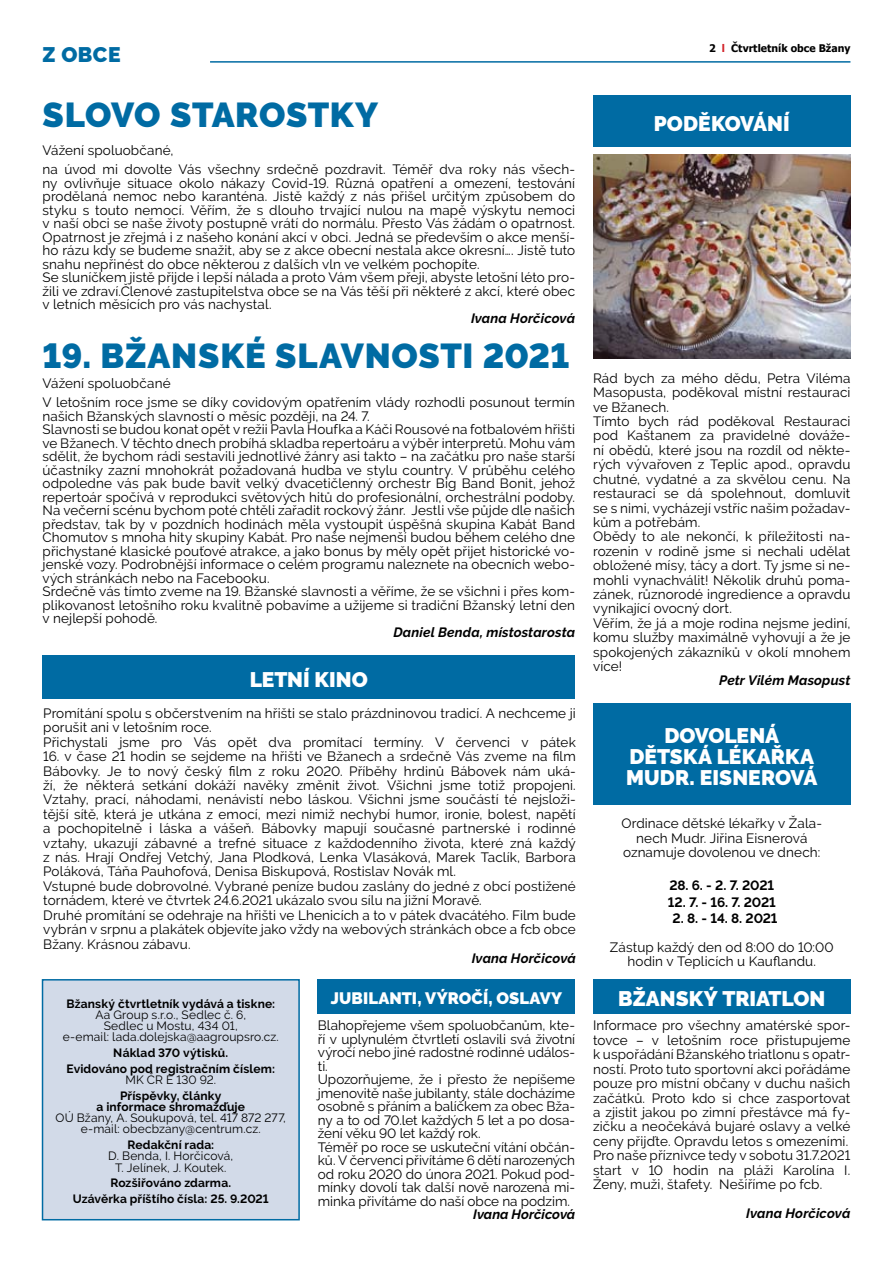
<style>
.page{position:relative;width:893px;height:1263px;background:#fff}
.page>*{position:absolute;margin:0;border:0;box-sizing:border-box;transform-origin:0 0}
.t1{font:900 34.5px "Raleway";letter-spacing:.02em;color:#006ba3}
.t2{font:900 21px/21px "Raleway";color:#fff;text-align:center}
.t3{font:900 21px "Raleway";color:#006ba3}
.t4{font:900 16.5px "Raleway";letter-spacing:.005em;color:#fff}
.t5{font:13.5px/14.4px "Raleway";letter-spacing:.01em;color:#000}
.t6{font:italic 700 13.5px "Raleway";letter-spacing:.01em;color:#000}
.t7{font:700 13.5px "Raleway";letter-spacing:-.01em;color:#000}
.t8{font:12px/11.2px "Raleway";letter-spacing:.015em;color:#000;text-align:center}
.t9{font:700 12px/15.8px "Raleway";letter-spacing:.01em;color:#000;text-align:center}
.t10{font:700 10.5px "Tahoma";color:#000}
.s1{color:#d2232a}
</style>
<div class="page">
<hr style="left:210px;top:61px;width:640px;height:2px;background:#006ba3">
<div style="left:43px;top:980px;width:256px;height:240px;background:#d2dae8"></div>
<div style="left:42px;top:979px;width:258px;height:241px;border:2px solid #006ba3"></div>
<div style="left:593px;top:95px;width:257px;height:51px;background:#006ba3"></div>
<div style="left:593px;top:703px;width:257px;height:102px;background:#006ba3"></div>
<div style="left:318px;top:979px;width:257px;height:34px;background:#006ba3"></div>
<div style="left:43px;top:655px;width:532px;height:44px;background:#006ba3"></div>
<div style="left:593px;top:979px;width:257px;height:34px;background:#006ba3"></div>
<img style="left:593px;top:154px;width:257px;height:205px">
<h2 class="t3" style="left:43px;top:43px;width:80px">Z OBCE</h2>
<h1 class="t1" style="left:43px;top:95px;width:47px">SLOVO</h1>
<h1 class="t1" style="left:170px;top:95px;width:24px">STAROST</h1>
<h1 class="t1" style="left:330px;top:95px;width:50px">KY</h1>
<p class="t5" style="left:43px;top:140px;width:534px;line-height:19.5px">Vážení spoluobčané,<br>na úvod mi dovolte Vás všechny srdečně pozdravit. Téměř dva roky nás všech-</p>
<p class="t5" style="left:43px;top:176px;width:534px;line-height:13.5px">ny ovlivňuje situace okolo nákazy Covid-19. Různá opatření a omezení, testování prodělaná nemoc nebo karanténa. Jistě každý z nás přišel určitým způsobem do styku s touto nemocí. Věřím, že s dlouho trvající nulou na mapě výskytu nemoci v naší obci se naše životy postupně vrátí do normálu. Přesto Vás žádám o opatrnost.<br>Opatrnost je zřejmá i z našeho konání akcí v obci. Jedná se především o akce menší&shy;ho rázu kdy se budeme snažit, aby se z akce obecní nestala akce okresní…. Jistě tuto snahu nepřinést do obce některou z dalších vln ve velkém pochopíte.<br>Se sluníčkem jistě přijde i lepší nálada a proto Vám všem přeji, abyste letošní léto pro&shy;žili ve zdraví.Členové zastupitelstva obce se na Vás těší při některé z akcí, které obec v letních měsících pro vás nachystal.</p>
<p class="t6" style="left:471px;top:310px;width:106px">Ivana Horčicová</p>
<h1 class="t1" style="left:43px;top:336px;width:529px">19. BŽANSKÉ SLAVNOSTI 2021</h1>
<p class="t5" style="left:43px;top:373px;width:534px;line-height:19.5px">Vážení spoluobčané<br>V letošním roce jsme se díky covidovým opatřením vlády rozhodli posunout termín</p>
<p class="t5" style="left:43px;top:409px;width:534px;line-height:13.5px">našich Bžanských slavností o měsíc později, na 24. 7.<br>Slavnosti se budou konat opět v režii Pavla Houfka a Káči Rousové na fotbalovém hřišti ve Bžanech. V těchto dnech probíhá skladba repertoáru a výběr interpretů. Mohu vám sdělit, že bychom rádi sestavili jednotlivé žánry asi takto – na začátku pro naše starší účastníky zazní mnohokrát požadovaná hudba ve stylu country. V průběhu celého odpoledne vás pak bude bavit velký dvacetičlenný orchestr Big Band Bonit, jehož repertoár spočívá v reprodukci světových hitů do profesionální, orchestrální podoby.<br>Na večerní scénu bychom poté chtěli zařadit rockový žánr. Jestli vše půjde dle našich představ, tak by v pozdních hodinách měla vystoupit úspěšná skupina Kabát Band Chomutov s mnoha hity skupiny Kabát. Pro naše nejmenší budou během celého dne přichystané klasické pouťové atrakce, a jako bonus by měly opět přijet historické vo&shy;jenské vozy. Podrobnější informace o celém programu naleznete na obecních webo&shy;vých stránkách nebo na Facebooku.<br>Srdečně vás tímto zveme na 19. Bžanské slavnosti a věříme, že se všichni i přes kom&shy;plikovanost letošního roku kvalitně pobavíme a užijeme si tradiční Bžanský letní den v nejlepší pohodě.</p>
<p class="t6" style="left:393px;top:624px;width:183px">Daniel Benda, místostarosta</p>
<h2 class="t2" style="left:250px;top:669px;width:119px">LETNÍ KINO</h2>
<p class="t5" style="left:43px;top:706px;width:534px">Promítání spolu s občerstvením na hřišti se stalo prázdninovou tradicí. A nechceme ji porušit ani v letošním roce.<br>Přichystali jsme pro Vás opět dva promítací termíny. V červenci v pátek</p>
<p class="t5" style="left:43px;top:749px;width:534px">16. v čase 21 hodin se sejdeme na hřišti ve Bžanech a srdečně Vás zveme na film Bábovky. Je to nový český film z roku 2020. Příběhy hrdinů Bábovek nám uká&shy;ží, že některá setkání dokáží navěky změnit život. Všichni jsme totiž propojeni.<br>Vztahy, prací, náhodami, nenávistí nebo láskou. Všichni jsme součástí té nejsloži&shy;tější sítě, která je utkána z emocí, mezi nimiž nechybí humor, ironie, bolest, napětí a pochopitelně i láska a vášeň. Bábovky mapují současné partnerské i rodinné vztahy, ukazují zábavné a trefné situace z každodenního života, které zná každý z nás. Hrají Ondřej Vetchý, Jana Plodková, Lenka Vlasáková, Marek Taclík, Barbora Poláková, Táňa Pauhofová, Denisa Biskupová, Rostislav Novák ml.<br>Vstupné bude dobrovolné. Vybrané peníze budou zaslány do jedné z obcí postižené tornádem, které ve čtvrtek 24.6.2021 ukázalo svou sílu na jižní Moravě.<br>Druhé promítání se odehraje na hřišti ve Lhenicích a to v pátek dvacátého. Film bude vybrán v srpnu a plakátek objevíte jako vždy na webových stránkách obce a fcb obce Bžany. Krásnou zábavu.</p>
<p class="t6" style="left:472px;top:950px;width:106px">Ivana Horčicová</p>
<p class="t9" style="left:66px;top:995px;width:210px">Bžanský čtvrtletník vydává a tiskne:</p>
<p class="t8" style="left:63px;top:1009px;width:218px">Aa Group s.r.o., Sedlec č. 6,<br>Sedlec u Mostu, 434 01,<br>e-email: lada.dolejska@aagroupsro.cz.</p>
<p class="t9" style="left:67px;top:1045px;width:210px">Náklad 370 výtisků.<br>Evidováno pod registračním číslem:</p>
<p class="t8" style="left:125px;top:1074px;width:92px">MK ČR E 130 92.</p>
<p class="t9" style="left:97px;top:1090px;width:150px;line-height:11.2px">Příspěvky, články<br>a informace shromažďuje</p>
<p class="t8" style="left:56px;top:1112px;width:232px">OÚ Bžany, A. Soukupová, tel. 417 872 277, e-mail: obecbzany@centrum.cz.</p>
<p class="t9" style="left:127px;top:1137px;width:88px">Redakční rada:</p>
<p class="t8" style="left:108px;top:1150px;width:127px">D. Benda, I. Horčicová,<br>T. Jelínek, J. Koutek.</p>
<p class="t9" style="left:73px;top:1175px;width:197px">Rozšiřováno zdarma.<br>Uzávěrka příštího čísla: 25. 9.2021</p>
<p class="t4" style="left:331px;top:989px;width:233px">JUBILANTI, VÝROČÍ, OSLAVY</p>
<p class="t5" style="left:318px;top:1019px;width:259px;line-height:13.5px">Blahopřejeme všem spoluobčanům, kte&shy;ří v uplynulém čtvrtletí oslavili svá životní výročí nebo jiné radostné rodinné událos&shy;ti.<br>Upozorňujeme, že i přesto že nepíšeme jmenovitě naše jubilanty, stále docházíme osobně s přáním a balíčkem za obec Bža&shy;ny a to od 70.let každých 5 let a po dosa&shy;žení věku 90 let každý rok.<br>Téměř po roce se uskuteční vítání občán&shy;ků. V červenci přivítáme 6 dětí narozených od roku 2020 do února 2021. Pokud pod&shy;mínky dovolí tak další nově narozená mi&shy;minka přivítáme do naší obce na podzim.</p>
<p class="t6" style="left:473px;top:1207px;width:104px">Ivana Horčicová</p>
<p class="t10" style="left:709px;top:41px;width:143px">2 <span class="s1">l</span> Čtvrtletník obce Bžany</p>
<h2 class="t2" style="left:654px;top:113px;width:137px">PODĚKOVÁNÍ</h2>
<p class="t5" style="left:593px;top:371px;width:259px">Rád bych za mého dědu, Petra Viléma Masopusta, poděkoval místní restauraci ve Bžanech.<br>Tímto bych rád poděkoval Restauraci pod Kaštanem za pravidelné dováže&shy;ní obědů, které jsou na rozdíl od někte&shy;rých vývařoven z Teplic apod., opravdu chutné, vydatné a za skvělou cenu. Na restauraci se dá spolehnout, domluvit se s nimi, vycházejí vstříc našim požadav&shy;kům a potřebám.<br>Obědy to ale nekončí, k příležitosti na&shy;rozenin v rodině jsme si nechali udělat obložené mísy, tácy a dort. Ty jsme si ne&shy;mohli vynachválit! Několik druhů poma&shy;zánek, různorodé ingredience a opravdu vynikající ovocný dort.<br>Věřím, že já a moje rodina nejsme jediní, komu služby maximálně vyhovují a že je spokojených zákazníků v okolí mnohem více!</p>
<p class="t6" style="left:719px;top:673px;width:133px">Petr Vilém Masopust</p>
<h2 class="t2" style="left:626px;top:725px;width:193px">DOVOLENÁ<br>DĚTSKÁ LÉKAŘKA<br>MUDR. EISNEROVÁ</h2>
<p class="t5" style="left:621px;top:816px;width:202px;text-align:center">Ordinace dětské lékařky v Žala&shy;nech Mudr. Jiřina Eisnerová oznamuje dovolenou ve dnech:</p>
<p class="t7" style="left:669px;top:878px;width:106px">28. 6. - 2. 7. 2021</p>
<p class="t7" style="left:668px;top:894px;width:110px">12. 7. - 16. 7. 2021</p>
<p class="t7" style="left:672px;top:911px;width:107px">2. 8. - 14. 8. 2021</p>
<p class="t5" style="left:610px;top:940px;width:225px;text-align:center">Zástup každý den od 8:00 do 10:00 hodin v Teplicích u Kauflandu.</p>
<h2 class="t2" style="left:618px;top:988px;width:209px">BŽANSKÝ TRIATLON</h2>
<p class="t5" style="left:593px;top:1018px;width:259px">Informace pro všechny amatérské spor&shy;tovce – v letošním roce přistupujeme k uspořádání Bžanského triatlonu s opatr&shy;ností. Proto tuto sportovní akci pořádáme pouze pro místní občany v duchu našich začátků. Proto kdo si chce zasportovat a zjistit jakou po zimní přestávce má fy&shy;zičku a neočekává bujaré oslavy a velké ceny přijďte. Opravdu letos s omezeními.<br>Pro naše příznivce tedy v sobotu 31.7.2021 start v 10 hodin na pláži Karolína I.<br>Ženy, muži, štafety. Nešíříme po fcb.</p>
<p class="t6" style="left:746px;top:1206px;width:106px">Ivana Horčicová</p>
</div>
